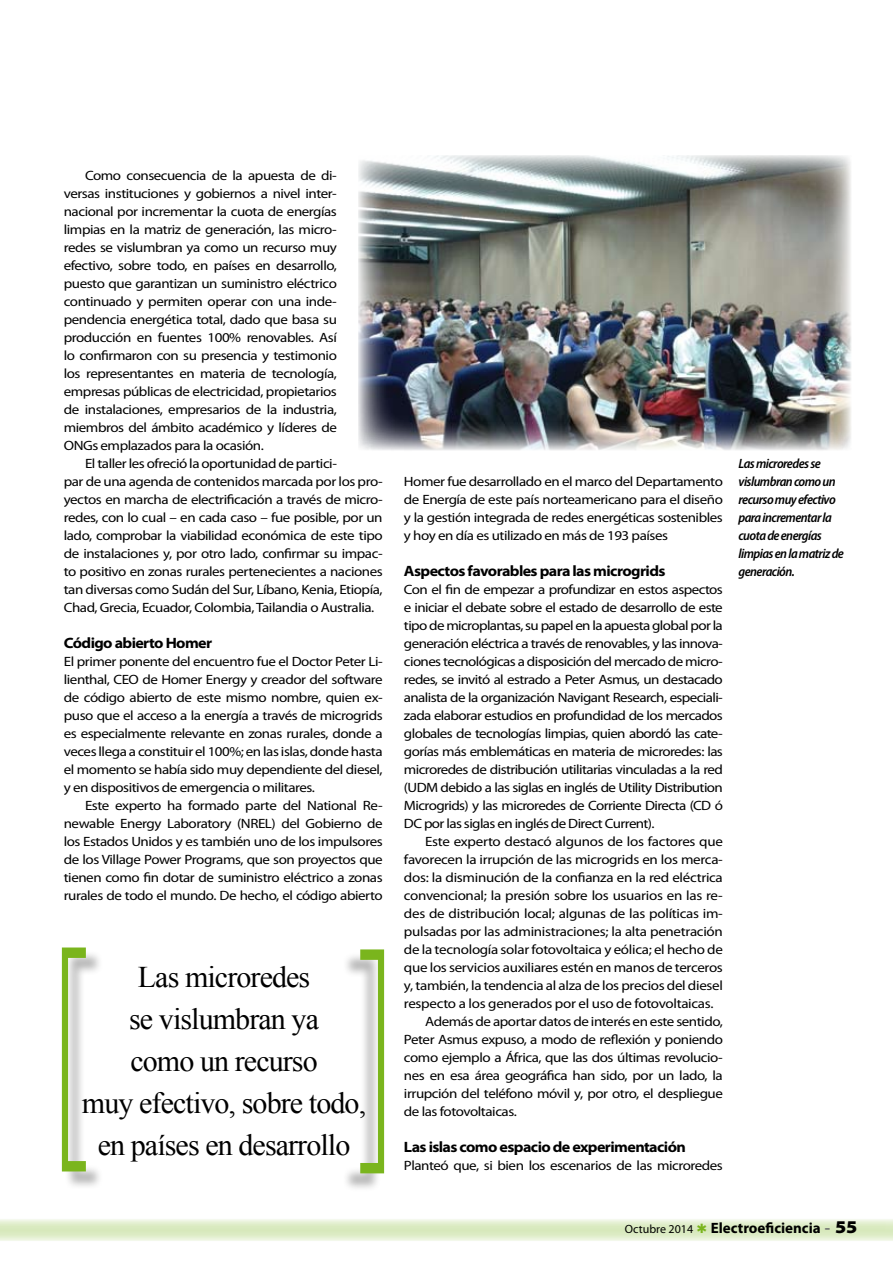
<style>
.page{position:relative;width:893px;height:1263px;background:#fff}
.page>*{position:absolute;margin:0;border:0;box-sizing:border-box;transform-origin:0 0}
.t1{font:300 280.65px "Myriad Pro";color:#7ab51d;scale:.5 1}
.t2{font:300 280.5px "Myriad Pro";color:#7ab51d;scale:.5 1}
.t3{font:30px/42px "Times New Roman";letter-spacing:-.03em;color:#000;text-align:center}
.t4{font:700 semi-expanded 15px "Myriad Pro";letter-spacing:-.04em;color:#000}
.t5{font:700 15px "Myriad Pro";color:#000}
.t6{font:13.5px/18px "Myriad Pro";letter-spacing:-.03em;color:#000;text-align:justify;scale:1.11 1}
.t7{font:italic 600 semi-condensed 13.5px/18px "Myriad Pro";letter-spacing:-.04em;color:#000}
.s1{font-weight:400;font-size:12px}
.s2{font-family:"Times New Roman";font-weight:400;font-size:18px;color:#646567}
.s3{font-weight:900;font-stretch:semi-expanded;font-size:18px}
</style>
<div class="page">
<div style="left:341px;top:952px;width:40px;height:240px;background:#000;opacity:.3"></div>
<div style="left:64px;top:949px;width:41px;height:240px;background:#000;opacity:.3"></div>
<svg style="left:0;top:1219px;width:893px;height:22px;background:#e1eecd"></svg>
<img style="left:358px;top:155px;width:493px;height:295px">
<svg style="left:697px;top:1223px;width:9px;height:10px"></svg>
<p class="t6" style="left:64px;top:166px;width:248px;text-indent:21px">Como consecuencia de la apuesta de di&shy;versas instituciones y gobiernos a nivel inter&shy;nacional por incrementar la cuota de energías limpias en la matriz de generación, las micro&shy;redes se vislumbran ya como un recurso muy efectivo, sobre todo, en países en desarrollo, puesto que garantizan un suministro eléctrico continuado y permiten operar con una inde&shy;pendencia energética total, dado que basa su producción en fuentes 100% renovables. Así lo confirmaron con su presencia y testimonio los representantes en materia de tecnología, empresas públicas de electricidad, propietarios de instalaciones, empresarios de la industria, miembros del ámbito académico y líderes de ONGs emplazados para la ocasión.</p>
<p class="t6" style="left:64px;top:454px;width:289px;text-align:left;text-indent:21px">El taller les ofreció la oportunidad de partici-<br>par de una agenda de contenidos marcada por los pro&shy;yectos en marcha de electrificación a través de micro&shy;redes, con lo cual – en cada caso – fue posible, por un lado, comprobar la viabilidad económica de este tipo de instalaciones y, por otro lado, confirmar su impac&shy;to positivo en zonas rurales pertenecientes a naciones tan diversas como Sudán del Sur, Líbano, Kenia, Etiopía, Chad, Grecia, Ecuador, Colombia, Tailandia o Australia.</p>
<p class="t4" style="left:64px;top:634px;width:150px">Código abierto Homer</p>
<p class="t6" style="left:64px;top:652px;width:289px">El primer ponente del encuentro fue el Doctor Peter Li&shy;lienthal, CEO de Homer Energy y creador del software de código abierto de este mismo nombre, quien ex&shy;puso que el acceso a la energía a través de microgrids es especialmente relevante en zonas rurales, donde a veces llega a constituir el 100%; en las islas, donde hasta el momento se había sido muy dependiente del diesel, y en dispositivos de emergencia o militares.</p>
<p class="t6" style="left:64px;top:796px;width:289px;text-indent:21px">Este experto ha formado parte del National Re&shy;newable Energy Laboratory (NREL) del Gobierno de los Estados Unidos y es también uno de los impulsores de los Village Power Programs, que son proyectos que tienen como fin dotar de suministro eléctrico a zonas rurales de todo el mundo. De hecho, el código abierto</p>
<h1 class="t1" style="left:49px;top:892px;width:76px">[</h1>
<h2 class="t2" style="left:359px;top:894px;width:76px">]</h2>
<h3 class="t3" style="left:82px;top:955px;width:286px">Las microredes<br>se vislumbran ya<br>como un recurso<br>muy efectivo, sobre todo,</h3>
<h3 class="t3" style="left:98px;top:1123px;width:254px">en países en desarrollo</h3>
<p class="t6" style="left:404px;top:472px;width:289px">Homer fue desarrollado en el marco del Departamento de Energía de este país norteamericano para el diseño y la gestión integrada de redes energéticas sostenibles y hoy en día es utilizado en más de 193 países</p>
<p class="t4" style="left:404px;top:562px;width:263px">Aspectos favorables para las microgrids</p>
<p class="t6" style="left:404px;top:580px;width:289px">Con el fin de empezar a profundizar en estos aspectos e iniciar el debate sobre el estado de desarrollo de este tipo de microplantas, su papel en la apuesta global por la generación eléctrica a través de renovables, y las innova&shy;ciones tecnológicas a disposición del mercado de micro&shy;redes, se invitó al estrado a Peter Asmus, un destacado analista de la organización Navigant Research, especiali&shy;zada elaborar estudios en profundidad de los mercados globales de tecnologías limpias, quien abordó las cate&shy;gorías más emblemáticas en materia de microredes: las microredes de distribución utilitarias vinculadas a la red (UDM debido a las siglas en inglés de Utility Distribution Microgrids) y las microredes de Corriente Directa (CD ó DC por las siglas en inglés de Direct Current).</p>
<p class="t6" style="left:425px;top:832px;width:270px">Este experto destacó algunos de los factores que</p>
<p class="t6" style="left:404px;top:850px;width:289px">favorecen la irrupción de las microgrids en los merca-</p>
<p class="t6" style="left:404px;top:868px;width:289px">dos: la disminución de la confianza en la red eléctrica</p>
<p class="t6" style="left:404px;top:886px;width:289px">convencional; la presión sobre los usuarios en las re-</p>
<p class="t6" style="left:404px;top:904px;width:289px">des de distribución local; algunas de las políticas im-</p>
<p class="t6" style="left:404px;top:922px;width:289px">pulsadas por las administraciones; la alta penetración</p>
<p class="t6" style="left:404px;top:940px;width:289px">de la tecnología solar fotovoltaica y eólica; el hecho de</p>
<p class="t6" style="left:404px;top:958px;width:289px">que los servicios auxiliares estén en manos de terceros</p>
<p class="t6" style="left:404px;top:976px;width:289px">y, también, la tendencia al alza de los precios del diesel</p>
<p class="t6" style="left:404px;top:994px;width:280px">respecto a los generados por el uso de fotovoltaicas.</p>
<p class="t6" style="left:425px;top:1012px;width:270px">Además de aportar datos de interés en este sentido,</p>
<p class="t6" style="left:404px;top:1030px;width:289px">Peter Asmus expuso, a modo de reflexión y poniendo</p>
<p class="t6" style="left:404px;top:1048px;width:289px">como ejemplo a África, que las dos últimas revolucio-</p>
<p class="t6" style="left:404px;top:1066px;width:289px">nes en esa área geográfica han sido, por un lado, la</p>
<p class="t6" style="left:404px;top:1084px;width:289px">irrupción del teléfono móvil y, por otro, el despliegue</p>
<p class="t6" style="left:404px;top:1102px;width:103px">de las fotovoltaicas.</p>
<p class="t4" style="left:404px;top:1138px;width:283px">Las islas como espacio de experimentación</p>
<p class="t6" style="left:404px;top:1156px;width:289px">Planteó que, si bien los escenarios de las microredes</p>
<p class="t7" style="left:738px;top:455px;width:107px">Las microredes se vislumbran como un recurso muy efectivo para incrementar la cuota de energías limpias en la matriz de generación.</p>
<p class="t5" style="left:625px;top:1218px;width:234px"><span class="s1">Octubre 2014</span> Electroeficiencia <span class="s2">-</span> <span class="s3">55</span></p>
</div>
